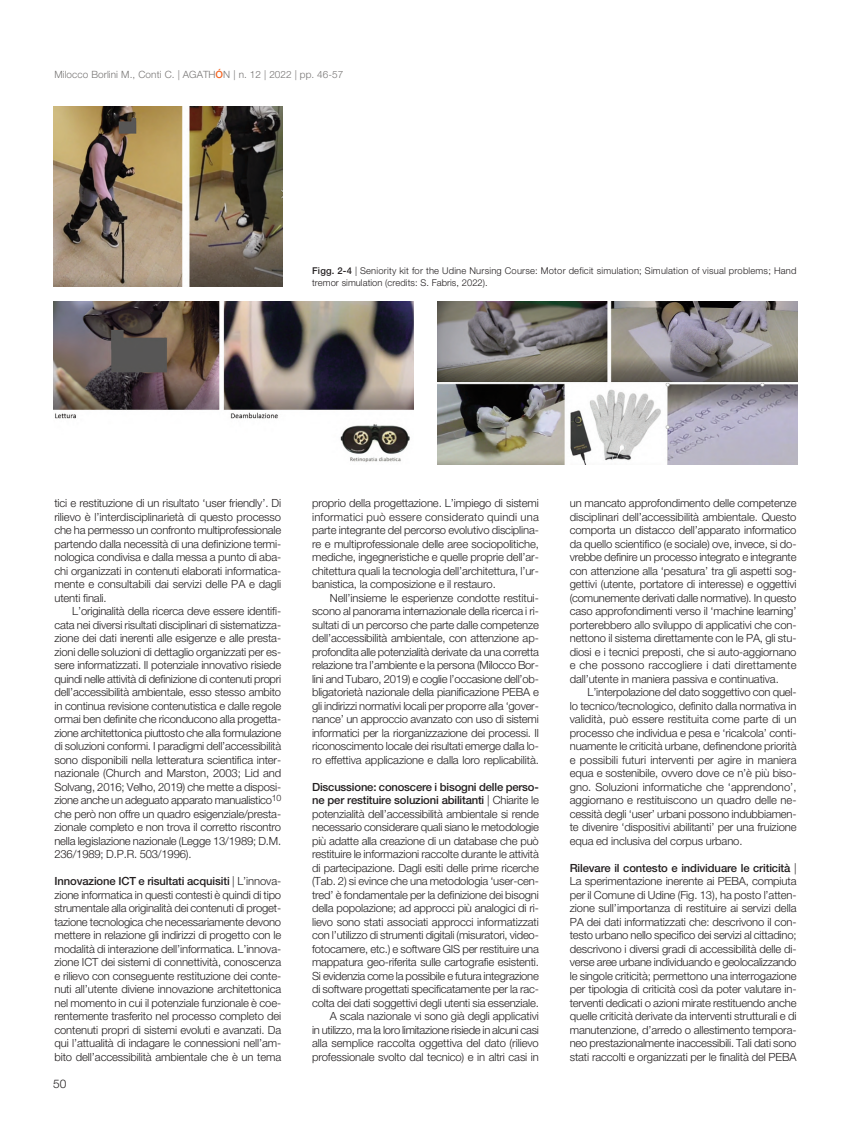
<style>
.page{position:relative;width:851px;height:1134px;background:#fff}
.page>*{position:absolute;margin:0;border:0;box-sizing:border-box;transform-origin:0 0}
.t1{font:300 11.88px "Helvetica Neue LT Std";color:#231f20}
.t2{font:300 11.25px/13.5px "Helvetica Neue LT Std";letter-spacing:-.01em;color:#231f20;text-align:justify}
.t3{font:300 10px "Helvetica Neue LT Std";letter-spacing:.005em;color:#777574}
.t4{font:300 9.38px/11.2px "Helvetica Neue LT Std";letter-spacing:.02em;color:#231f20}
.s1{font-weight:500;color:#f36421}
.s2{font-weight:500}
</style>
<div class="page">
<img style="left:53px;top:106px;width:229px;height:180px">
<img style="left:437px;top:302px;width:360px;height:162px">
<img style="left:53px;top:302px;width:360px;height:160px">
<p class="t3" style="left:54px;top:70px;width:290px">Milocco Borlini M., Conti C. | AGATH<span class="s1">Ó</span>N | n. 12 | 2022 | pp. 46-57</p>
<p class="t4" style="left:312px;top:266px;width:486px"><span class="s2">Figg. 2-4</span> | Seniority kit for the Udine Nursing Course: Motor deficit simulation; Simulation of visual problems; Hand tremor simulation (credits: S. Fabris, 2022).</p>
<p class="t2" style="left:54px;top:497px;width:228px">tici e restituzione di un risultato ‘user friendly’. Di rilievo è l’interdisciplinarietà di questo processo che ha permesso un confronto multiprofessionale partendo dalla necessità di una definizione termi&shy;nologica condivisa e dalla messa a punto di aba&shy;chi organizzati in contenuti elaborati informatica&shy;mente e consultabili dai servizi delle PA e dagli utenti finali.</p>
<p class="t2" style="left:54px;top:605px;width:228px;text-indent:18px">L’originalità della ricerca deve essere identifi&shy;cata nei diversi risultati disciplinari di sistematizza&shy;zione dei dati inerenti alle esigenze e alle presta&shy;zioni delle soluzioni di dettaglio organizzati per es&shy;sere informatizzati. Il potenziale innovativo risiede quindi nelle attività di definizione di contenuti propri dell’accessibilità ambientale, esso stesso ambito in continua revisione contenutistica e dalle regole ormai ben definite che riconducono alla progetta&shy;zione architettonica piuttosto che alla formulazione di soluzioni conformi. I paradigmi dell’accessibilità sono disponibili nella letteratura scientifica inter&shy;nazionale (Church and Marston, 2003; Lid and Solvang, 2016; Velho, 2019) che mette a disposi&shy;zione anche un adeguato apparato manualistico<sup>10 </sup>che però non offre un quadro esigenziale/presta&shy;zionale completo e non trova il corretto riscontro nella legislazione nazionale (Legge 13/1989; D.M.<br>236/1989; D.P.R. 503/1996).</p>
<p class="t2" style="left:54px;top:875px;width:228px"><span class="s2">Innovazione ICT e risultati acquisiti</span> | L’innova&shy;zione informatica in questi contesti è quindi di tipo strumentale alla originalità dei contenuti di proget&shy;tazione tecnologica che necessariamente devono mettere in relazione gli indirizzi di progetto con le modalità di interazione dell’informatica. L’innova&shy;zione ICT dei sistemi di connettività, conoscenza e rilievo con conseguente restituzione dei conte&shy;nuti all’utente diviene innovazione architettonica nel momento in cui il potenziale funzionale è coe&shy;rentemente trasferito nel processo completo dei contenuti propri di sistemi evoluti e avanzati. Da qui l’attualità di indagare le connessioni nell’am&shy;bito dell’accessibilità ambientale che è un tema</p>
<p class="t1" style="left:53px;top:1079px;width:15px">50</p>
<p class="t2" style="left:312px;top:497px;width:228px">proprio della progettazione. L’impiego di sistemi informatici può essere considerato quindi una parte integrante del percorso evolutivo disciplina&shy;re e multiprofessionale delle aree sociopolitiche, mediche, ingegneristiche e quelle proprie dell’ar&shy;chitettura quali la tecnologia dell’architettura, l’ur&shy;banistica, la composizione e il restauro.</p>
<p class="t2" style="left:312px;top:592px;width:228px;text-indent:18px">Nell’insieme le esperienze condotte restitui&shy;scono al panorama internazionale della ricerca i ri&shy;sultati di un percorso che parte dalle competenze dell’accessibilità ambientale, con attenzione ap&shy;profondita alle potenzialità derivate da una corretta relazione tra l’ambiente e la persona (Milocco Bor&shy;lini and Tubaro, 2019) e coglie l’occasione dell’ob&shy;bligatorietà nazionale della pianificazione PEBA e gli indirizzi normativi locali per proporre alla ‘gover&shy;nance’ un approccio avanzato con uso di sistemi informatici per la riorganizzazione dei processi. Il riconoscimento locale dei risultati emerge dalla lo&shy;ro effettiva applicazione e dalla loro replicabilità.</p>
<p class="t2" style="left:312px;top:781px;width:228px"><span class="s2">Discussione: conoscere i bisogni delle perso&shy;ne per restituire soluzioni abilitanti</span> | Chiarite le potenzialità dell’accessibilità ambientale si rende necessario considerare quali siano le metodologie più adatte alla creazione di un database che può restituire le informazioni raccolte durante le attività di partecipazione. Dagli esiti delle prime ricerche (Tab. 2) si evince che una metodologia ‘user-cen&shy;tred’ è fondamentale per la definizione dei bisogni della popolazione; ad approcci più analogici di ri&shy;lievo sono stati associati approcci informatizzati con l’utilizzo di strumenti digitali (misuratori, video&shy;fotocamere, etc.) e software GIS per restituire una mappatura geo-riferita sulle cartografie esistenti.<br>Si evidenzia come la possibile e futura integrazione di software progettati specificatamente per la rac&shy;colta dei dati soggettivi degli utenti sia essenziale.</p>
<p class="t2" style="left:312px;top:1010px;width:228px;text-indent:18px">A scala nazionale vi sono già degli applicativi in utilizzo, ma la loro limitazione risiede in alcuni casi alla semplice raccolta oggettiva del dato (rilievo professionale svolto dal tecnico) e in altri casi in</p>
<p class="t2" style="left:569px;top:497px;width:228px">un mancato approfondimento delle competenze disciplinari dell’accessibilità ambientale. Questo comporta un distacco dell’apparato informatico da quello scientifico (e sociale) ove, invece, si do&shy;vrebbe definire un processo integrato e integrante con attenzione alla ‘pesatura’ tra gli aspetti sog&shy;gettivi (utente, portatore di interesse) e oggettivi (comunemente derivati dalle normative). In questo caso approfondimenti verso il ‘machine learning’ porterebbero allo sviluppo di applicativi che con&shy;nettono il sistema direttamente con le PA, gli stu&shy;diosi e i tecnici preposti, che si auto-aggiornano e che possono raccogliere i dati direttamente dall’utente in maniera passiva e continuativa.</p>
<p class="t2" style="left:569px;top:686px;width:228px;text-indent:18px">L’interpolazione del dato soggettivo con quel&shy;lo tecnico/tecnologico, definito dalla normativa in validità, può essere restituita come parte di un processo che individua e pesa e ‘ricalcola’ conti&shy;nuamente le criticità urbane, definendone priorità e possibili futuri interventi per agire in maniera equa e sostenibile, ovvero dove ce n’è più biso&shy;gno. Soluzioni informatiche che ‘apprendono’, aggiornano e restituiscono un quadro delle ne&shy;cessità degli ‘user’ urbani possono indubbiamen&shy;te divenire ‘dispositivi abilitanti’ per una fruizione equa ed inclusiva del corpus urbano.</p>
<p class="t2" style="left:569px;top:862px;width:228px"><span class="s2">Rilevare il contesto e individuare le criticità</span> | La sperimentazione inerente ai PEBA, compiuta per il Comune di Udine (Fig. 13), ha posto l’atten&shy;zione sull’importanza di restituire ai servizi della PA dei dati informatizzati che: descrivono il con&shy;testo urbano nello specifico dei servizi al cittadino; descrivono i diversi gradi di accessibilità delle di&shy;verse aree urbane individuando e geolocalizzando le singole criticità; permettono una interrogazione per tipologia di criticità così da poter valutare in&shy;terventi dedicati o azioni mirate restituendo anche quelle criticità derivate da interventi strutturali e di manutenzione, d’arredo o allestimento tempora&shy;neo prestazionalmente inaccessibili. Tali dati sono stati raccolti e organizzati per le finalità del PEBA</p>
</div>
